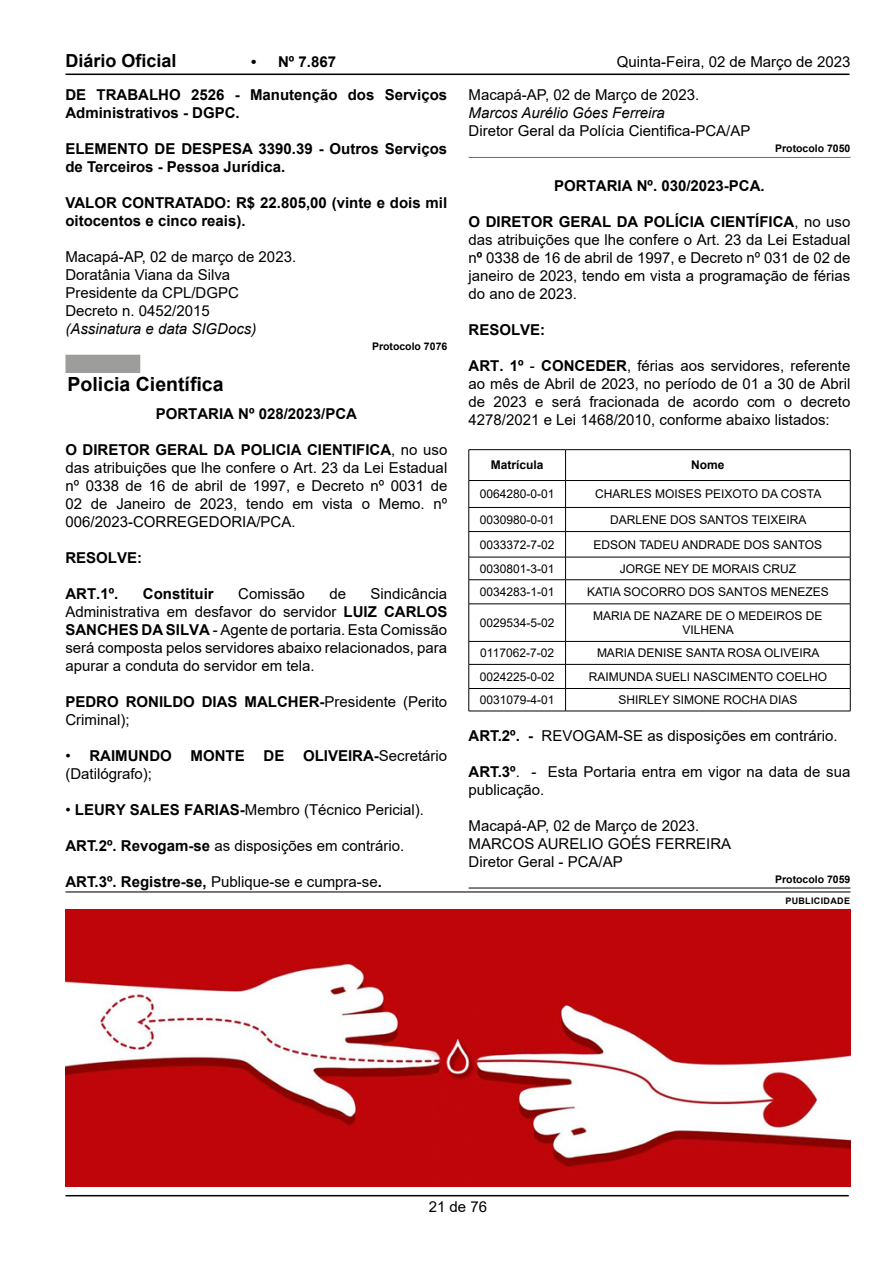
<style>
.page{position:relative;width:893px;height:1263px;background:#fff}
.page>*{position:absolute;margin:0;border:0;box-sizing:border-box;transform-origin:0 0}
.t1{font:700 19.5px "Arial";color:#000}
.t2{font:700 18px "Arial";color:#000}
.t3{font:15px/18px "Arial";color:#000}
.t4{font:700 15px/18px "Arial";color:#000}
.t5{font:italic 15px "Arial";color:#000}
.t6{font:12px/14.4px "Arial";color:#000;text-align:center}
.t7{font:700 12px "Arial";color:#000}
.t8{font:700 10.5px "Arial";color:#000}
.t9{font:700 9px "Arial";letter-spacing:.035em;color:#000}
.s1{font-weight:700}
</style>
<div class="page">
<hr style="left:65px;top:74px;width:785px;height:1px;background:#000">
<hr style="left:65px;top:1195px;width:784px;height:1px;background:#000">
<svg style="left:65px;top:355px;width:75px;height:18px"></svg>
<hr style="left:469px;top:157px;width:381px;height:1px;background:#000">
<hr style="left:469px;top:888px;width:381px;height:1px;background:#000">
<hr style="left:469px;top:449px;width:97px;height:1px;background:#000">
<hr style="left:468px;top:450px;width:1px;height:30px;background:#000">
<hr style="left:566px;top:449px;width:284px;height:1px;background:#000">
<hr style="left:565px;top:450px;width:1px;height:30px;background:#000">
<hr style="left:850px;top:450px;width:1px;height:30px;background:#000">
<hr style="left:469px;top:480px;width:97px;height:1px;background:#000">
<hr style="left:566px;top:480px;width:284px;height:1px;background:#000">
<hr style="left:469px;top:507px;width:97px;height:1px;background:#000">
<hr style="left:566px;top:507px;width:284px;height:1px;background:#000">
<hr style="left:469px;top:531px;width:97px;height:1px;background:#000">
<hr style="left:566px;top:531px;width:284px;height:1px;background:#000">
<hr style="left:469px;top:557px;width:97px;height:1px;background:#000">
<hr style="left:566px;top:557px;width:284px;height:1px;background:#000">
<hr style="left:469px;top:579px;width:97px;height:1px;background:#000">
<svg style="left:468px;top:481px;width:1px;height:123px"></svg>
<hr style="left:566px;top:579px;width:284px;height:1px;background:#000">
<svg style="left:565px;top:481px;width:1px;height:123px"></svg>
<svg style="left:850px;top:481px;width:1px;height:123px"></svg>
<hr style="left:469px;top:604px;width:97px;height:1px;background:#000">
<hr style="left:468px;top:604px;width:1px;height:37px;background:#000">
<hr style="left:566px;top:604px;width:284px;height:1px;background:#000">
<hr style="left:565px;top:604px;width:1px;height:37px;background:#000">
<hr style="left:850px;top:604px;width:1px;height:37px;background:#000">
<hr style="left:469px;top:641px;width:97px;height:1px;background:#000">
<hr style="left:566px;top:641px;width:284px;height:1px;background:#000">
<hr style="left:469px;top:664px;width:97px;height:1px;background:#000">
<hr style="left:566px;top:664px;width:284px;height:1px;background:#000">
<hr style="left:469px;top:688px;width:97px;height:1px;background:#000">
<svg style="left:468px;top:642px;width:1px;height:69px"></svg>
<hr style="left:566px;top:688px;width:284px;height:1px;background:#000">
<svg style="left:565px;top:642px;width:1px;height:69px"></svg>
<svg style="left:850px;top:642px;width:1px;height:69px"></svg>
<hr style="left:469px;top:711px;width:97px;height:1px;background:#000">
<hr style="left:566px;top:711px;width:284px;height:1px;background:#000">
<hr style="left:65px;top:891px;width:785px;height:1px;background:#000">
<img style="left:65px;top:909px;width:785px;height:277px">
<p class="t2" style="left:65px;top:48px;width:113px">Diário Oficial</p>
<p class="t4" style="left:251px;top:53px;width:87px">• Nº 7.867</p>
<p class="t3" style="left:617px;top:53px;width:235px">Quinta-Feira, 02 de Março de 2023</p>
<p class="t4" style="left:65px;top:86px;width:383px">DE TRABALHO 2526 - Manutenção dos Serviços<br>Administrativos - DGPC.</p>
<p class="t4" style="left:65px;top:140px;width:383px">ELEMENTO DE DESPESA 3390.39 - Outros Serviços de Terceiros - Pessoa Jurídica.</p>
<p class="t4" style="left:65px;top:194px;width:383px">VALOR CONTRATADO: R$ 22.805,00 (vinte e dois mil oitocentos e cinco reais).</p>
<p class="t3" style="left:65px;top:248px;width:232px">Macapá-AP, 02 de março de 2023.<br>Doratânia Viana da Silva<br>Presidente da CPL/DGPC<br>Decreto n. 0452/2015</p>
<p class="t5" style="left:65px;top:319px;width:192px">(Assinatura e data SIGDocs)</p>
<p class="t8" style="left:372px;top:339px;width:77px">Protocolo 7076</p>
<h1 class="t1" style="left:68px;top:370px;width:158px">Policia Científica</h1>
<p class="t4" style="left:156px;top:405px;width:203px">PORTARIA Nº 028/2023/PCA</p>
<p class="t3" style="left:65px;top:441px;width:383px;text-align:justify"><span class="s1">O DIRETOR GERAL DA POLICIA CIENTIFICA</span>, no uso das atribuições que lhe confere o Art. 23 da Lei Estadual nº 0338 de 16 de abril de 1997, e Decreto nº 0031 de 02 de Janeiro de 2023, tendo em vista o Memo. nº 006/2023-CORREGEDORIA/PCA.</p>
<p class="t4" style="left:65px;top:549px;width:78px">RESOLVE:</p>
<p class="t4" style="left:65px;top:585px;width:54px">ART.1º.</p>
<p class="t4" style="left:143px;top:585px;width:72px">Constituir</p>
<p class="t3" style="left:238px;top:585px;width:68px">Comissão</p>
<p class="t3" style="left:329px;top:585px;width:18px">de</p>
<p class="t3" style="left:65px;top:585px;width:383px;text-align:justify;text-indent:305px">Sindicância Administrativa em desfavor do servidor <span class="s1">LUIZ CARLOS SANCHES DA SILVA</span> - Agente de portaria. Esta Comissão será composta pelos servidores abaixo relacionados, para apurar a conduta do servidor em tela.</p>
<p class="t3" style="left:65px;top:693px;width:383px"><span class="s1">PEDRO RONILDO DIAS MALCHER-</span>Presidente (Perito<br>Criminal);</p>
<p class="t3" style="left:65px;top:747px;width:383px">• <span class="s1">RAIMUNDO MONTE DE OLIVEIRA-</span>Secretário (Datilógrafo);</p>
<p class="t3" style="left:65px;top:801px;width:360px">• <span class="s1">LEURY SALES FARIAS-</span>Membro (Técnico Pericial).</p>
<p class="t3" style="left:65px;top:837px;width:340px"><span class="s1">ART.2º. Revogam-se</span> as disposições em contrário.</p>
<p class="t3" style="left:65px;top:873px;width:318px"><span class="s1">ART.3º. Registre-se,</span> Publique-se e cumpra-se<span class="s1">.</span></p>
<p class="t3" style="left:469px;top:86px;width:232px">Macapá-AP, 02 de Março de 2023.</p>
<p class="t5" style="left:469px;top:103px;width:198px">Marcos Aurélio Góes Ferreira</p>
<p class="t3" style="left:469px;top:122px;width:283px">Diretor Geral da Polícia Cientifica-PCA/AP</p>
<p class="t8" style="left:775px;top:141px;width:77px">Protocolo 7050</p>
<p class="t4" style="left:554px;top:177px;width:212px">PORTARIA Nº. 030/2023-PCA.</p>
<p class="t3" style="left:469px;top:213px;width:383px;text-align:justify"><span class="s1">O DIRETOR GERAL DA POLÍCIA CIENTÍFICA</span>, no uso das atribuições que lhe confere o Art. 23 da Lei Estadual n<span class="s1">º</span> 0338 de 16 de abril de 1997, e Decreto nº 031 de 02 de janeiro de 2023, tendo em vista a programação de férias do ano de 2023.</p>
<p class="t4" style="left:469px;top:321px;width:78px">RESOLVE:</p>
<p class="t3" style="left:469px;top:357px;width:383px;text-align:justify"><span class="s1">ART. 1º</span> - <span class="s1">CONCEDER</span>, férias aos servidores, referente ao mês de Abril de 2023, no período de 01 a 30 de Abril de 2023 e será fracionada de acordo com o decreto 4278/2021 e Lei 1468/2010, conforme abaixo listados:</p>
<p class="t7" style="left:491px;top:457px;width:54px">Matrícula</p>
<p class="t7" style="left:691px;top:457px;width:35px">Nome</p>
<p class="t6" style="left:480px;top:487px;width:76px">0064280-0-01</p>
<p class="t6" style="left:595px;top:487px;width:228px">CHARLES MOISES PEIXOTO DA COSTA</p>
<p class="t6" style="left:480px;top:512px;width:76px">0030980-0-01</p>
<p class="t6" style="left:610px;top:512px;width:198px">DARLENE DOS SANTOS TEIXEIRA</p>
<p class="t6" style="left:480px;top:537px;width:76px">0033372-7-02</p>
<p class="t6" style="left:594px;top:537px;width:230px">EDSON TADEU ANDRADE DOS SANTOS</p>
<p class="t6" style="left:480px;top:561px;width:76px">0030801-3-01</p>
<p class="t6" style="left:620px;top:561px;width:178px">JORGE NEY DE MORAIS CRUZ</p>
<p class="t6" style="left:480px;top:585px;width:76px">0034283-1-01</p>
<p class="t6" style="left:587px;top:585px;width:243px">KATIA SOCORRO DOS SANTOS MENEZES</p>
<p class="t6" style="left:480px;top:615px;width:76px">0029534-5-02</p>
<p class="t6" style="left:593px;top:608px;width:231px">MARIA DE NAZARE DE O MEDEIROS DE<br>VILHENA</p>
<p class="t6" style="left:480px;top:646px;width:75px">0117062-7-02</p>
<p class="t6" style="left:597px;top:646px;width:224px">MARIA DENISE SANTA ROSA OLIVEIRA</p>
<p class="t6" style="left:480px;top:669px;width:76px">0024225-0-02</p>
<p class="t6" style="left:589px;top:669px;width:240px">RAIMUNDA SUELI NASCIMENTO COELHO</p>
<p class="t6" style="left:480px;top:693px;width:76px">0031079-4-01</p>
<p class="t6" style="left:618px;top:693px;width:181px">SHIRLEY SIMONE ROCHA DIAS</p>
<p class="t3" style="left:469px;top:727px;width:370px"><span class="s1">ART.2º. -</span> REVOGAM-SE as disposições em contrário.</p>
<p class="t3" style="left:469px;top:763px;width:383px"><span class="s1">ART.3º</span>. - Esta Portaria entra em vigor na data de sua publicação.</p>
<p class="t3" style="left:469px;top:817px;width:264px">Macapá-AP, 02 de Março de 2023.<br>MARCOS AURELIO GOÉS FERREIRA<br>Diretor Geral - PCA/AP</p>
<p class="t8" style="left:775px;top:872px;width:77px">Protocolo 7059</p>
<p class="t9" style="left:785px;top:895px;width:66px">PUBLICIDADE</p>
<p class="t3" style="left:429px;top:1198px;width:60px">21 de 76</p>
</div>
